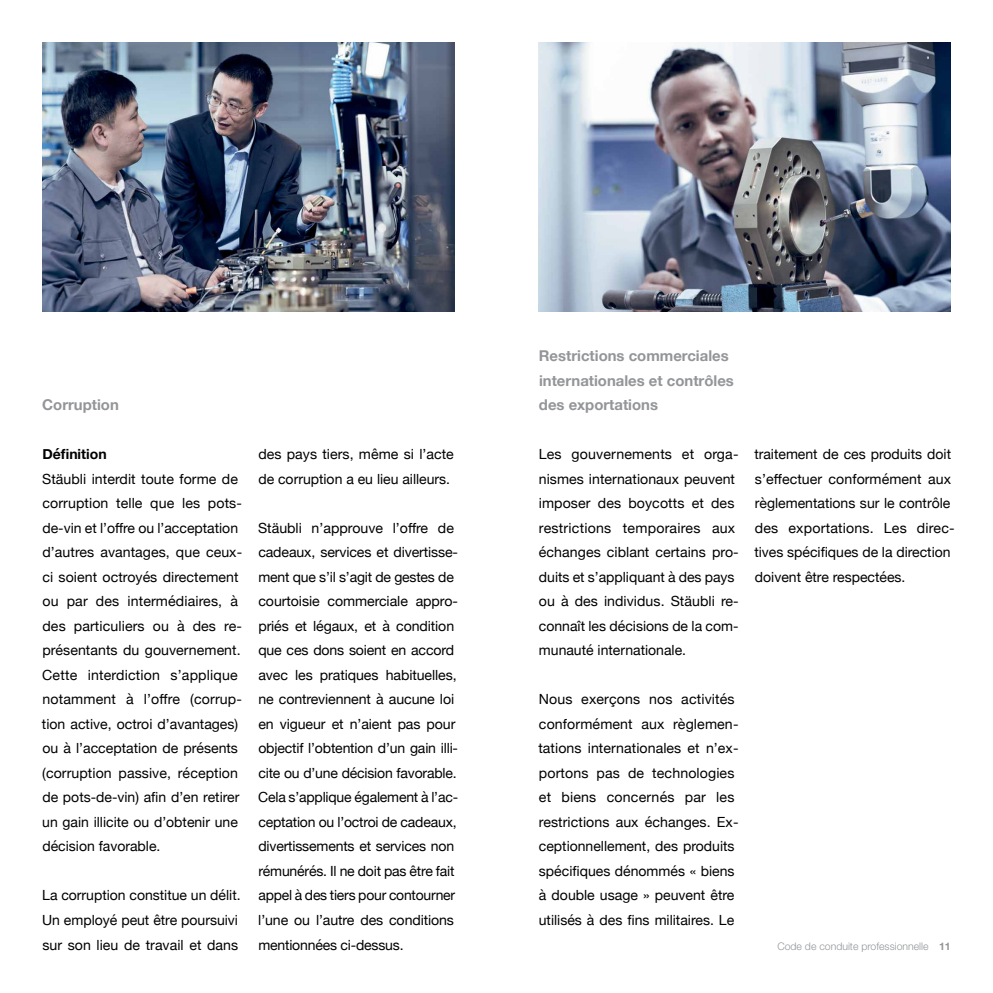
<style>
.page{position:relative;width:993px;height:993px;background:#fff}
.page>*{position:absolute;margin:0;border:0;box-sizing:border-box;transform-origin:0 0}
.t1{font:700 14.88px/24.5px "Helvetica Neue";color:#939598}
.t2{font:14px/24.5px "Helvetica Neue";color:#000}
.t3{font:700 14px "Helvetica Neue";color:#000}
.t4{font:300 10.5px "Helvetica Neue LT Std";color:#939598}
.s1{font-weight:700}
</style>
<div class="page">
<img style="left:538px;top:42px;width:412px;height:270px">
<img style="left:42px;top:42px;width:412px;height:270px">
<p class="t1" style="left:42px;top:393px;width:78px">Corruption</p>
<p class="t3" style="left:42px;top:443px;width:66px">Définition</p>
<p class="t2" style="left:42px;top:467px;width:202px">Stäubli interdit toute forme de corruption telle que les pots&shy;de-vin et l’offre ou l’acceptation d’autres avantages, que ceux&shy;ci soient octroyés directement ou par des intermédiaires, à des particuliers ou à des re&shy;présentants du gouvernement.<br>Cette interdiction s’applique notamment à l’offre (corrup&shy;tion active, octroi d’avantages) ou à l’acceptation de présents (corruption passive, réception de pots-de-vin) afin d’en retirer un gain illicite ou d’obtenir une décision favorable.</p>
<p class="t2" style="left:42px;top:883px;width:200px">La corruption constitue un délit.<br>Un employé peut être poursuivi sur son lieu de travail et dans</p>
<p class="t2" style="left:258px;top:442px;width:197px">des pays tiers, même si l’acte de corruption a eu lieu ailleurs.</p>
<p class="t2" style="left:258px;top:516px;width:201px">Stäubli n’approuve l’offre de cadeaux, services et divertisse&shy;ment que s’il s’agit de gestes de courtoisie commerciale appro&shy;priés et légaux, et à condition que ces dons soient en accord avec les pratiques habituelles, ne contreviennent à aucune loi en vigueur et n’aient pas pour objectif l’obtention d’un gain illi&shy;cite ou d’une décision favorable.<br>Cela s’applique également à l’ac&shy;ceptation ou l’octroi de cadeaux, divertissements et services non rémunérés. Il ne doit pas être fait appel à des tiers pour contourner l’une ou l’autre des conditions mentionnées ci-dessus.</p>
<p class="t1" style="left:538px;top:344px;width:196px">Restrictions commerciales internationales et contrôles des exportations</p>
<p class="t2" style="left:538px;top:442px;width:201px">Les gouvernements et orga&shy;nismes internationaux peuvent imposer des boycotts et des restrictions temporaires aux échanges ciblant certains pro&shy;duits et s’appliquant à des pays ou à des individus. Stäubli re&shy;connaît les décisions de la com&shy;munauté internationale.</p>
<p class="t2" style="left:538px;top:687px;width:202px">Nous exerçons nos activités conformément aux règlemen&shy;tations internationales et n’ex&shy;portons pas de technologies et biens concernés par les restrictions aux échanges. Ex&shy;ceptionnellement, des produits spécifiques dénommés « biens à double usage » peuvent être utilisés à des fins militaires. Le</p>
<p class="t2" style="left:754px;top:442px;width:202px">traitement de ces produits doit s’effectuer conformément aux règlementations sur le contrôle des exportations. Les direc&shy;tives spécifiques de la direction doivent être respectées.</p>
<p class="t4" style="left:777px;top:939px;width:175px">Code de conduite professionnelle <span class="s1">11</span></p>
</div>
